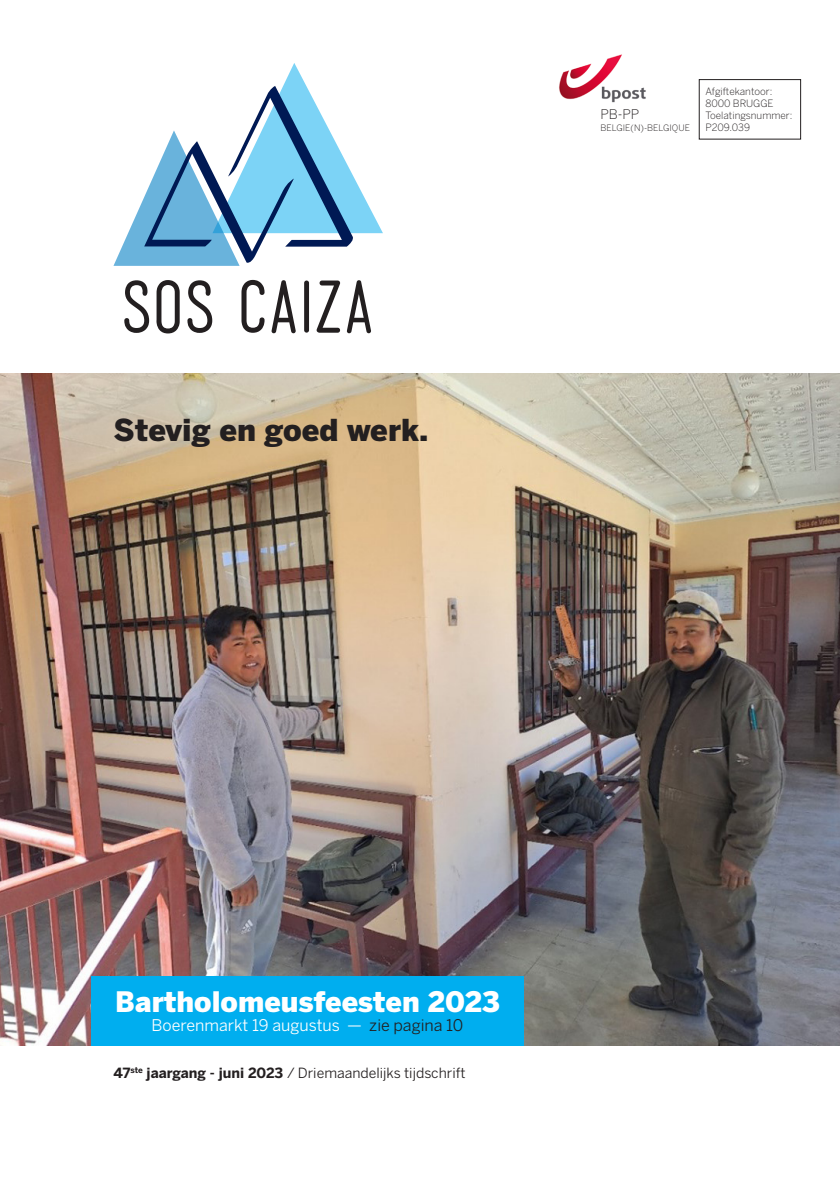
<style>
.page{position:relative;width:840px;height:1191px;background:#fff}
.page>*{position:absolute;margin:0;border:0;box-sizing:border-box;transform-origin:0 0}
.t1{font:70px "Mensch";letter-spacing:-.015em;color:#231f20}
.t2{font:900 30px "Benton Sans";color:#231f20}
.t3{font:900 28px "Benton Sans";color:#fff}
.t4{font:16px "Benton Sans";color:#fff}
.t5{font:14px "Benton Sans";color:#231f20}
.t6{font:300 13.2px "Benton Sans";color:#231f20}
.t7{font:300 10px "Benton Sans";color:#231f20}
.t8{font:300 8.8px "Benton Sans";letter-spacing:.005em;color:#231f20}
.s1{color:#231f20}
.s2{font-weight:700}
</style>
<div class="page">
<img style="left:0;top:374px;width:839px;height:671px">
<img style="left:559px;top:54px;width:87px;height:49px">
<svg style="left:113px;top:63px;width:270px;height:203px"></svg>
<div style="left:698px;top:79px;width:102px;height:60px;border:1px solid #231f20"></div>
<div style="left:91px;top:976px;width:432px;height:69px;background:#00aeef"></div>
<p class="t1" style="left:120px;top:275px;width:255px">SOS CAIZA</p>
<p class="t2" style="left:113px;top:412px;width:316px">Stevig en goed werk.</p>
<p class="t6" style="left:600px;top:106px;width:40px">PB-PP</p>
<p class="t8" style="left:600px;top:122px;width:91px">BELGIE(N)-BELGIQUE</p>
<p class="t7" style="left:705px;top:85px;width:68px">Afgiftekantoor:</p>
<p class="t7" style="left:705px;top:97px;width:69px">8000 BRUGGE</p>
<p class="t7" style="left:705px;top:109px;width:88px">Toelatingsnummer:</p>
<p class="t7" style="left:705px;top:121px;width:46px">P209.039</p>
<p class="t3" style="left:115px;top:984px;width:386px">Bartholomeusfeesten 2023</p>
<p class="t4" style="left:151px;top:1015px;width:313px">Boerenmarkt 19 augustus — <span class="s1">zie pagina 10</span></p>
<p class="t5" style="left:113px;top:1064px;width:353px"><span class="s2">47</span><sup>ste</sup> <span class="s2">jaargang - juni 2023</span> / Driemaandelijks tijdschrift</p>
</div>
